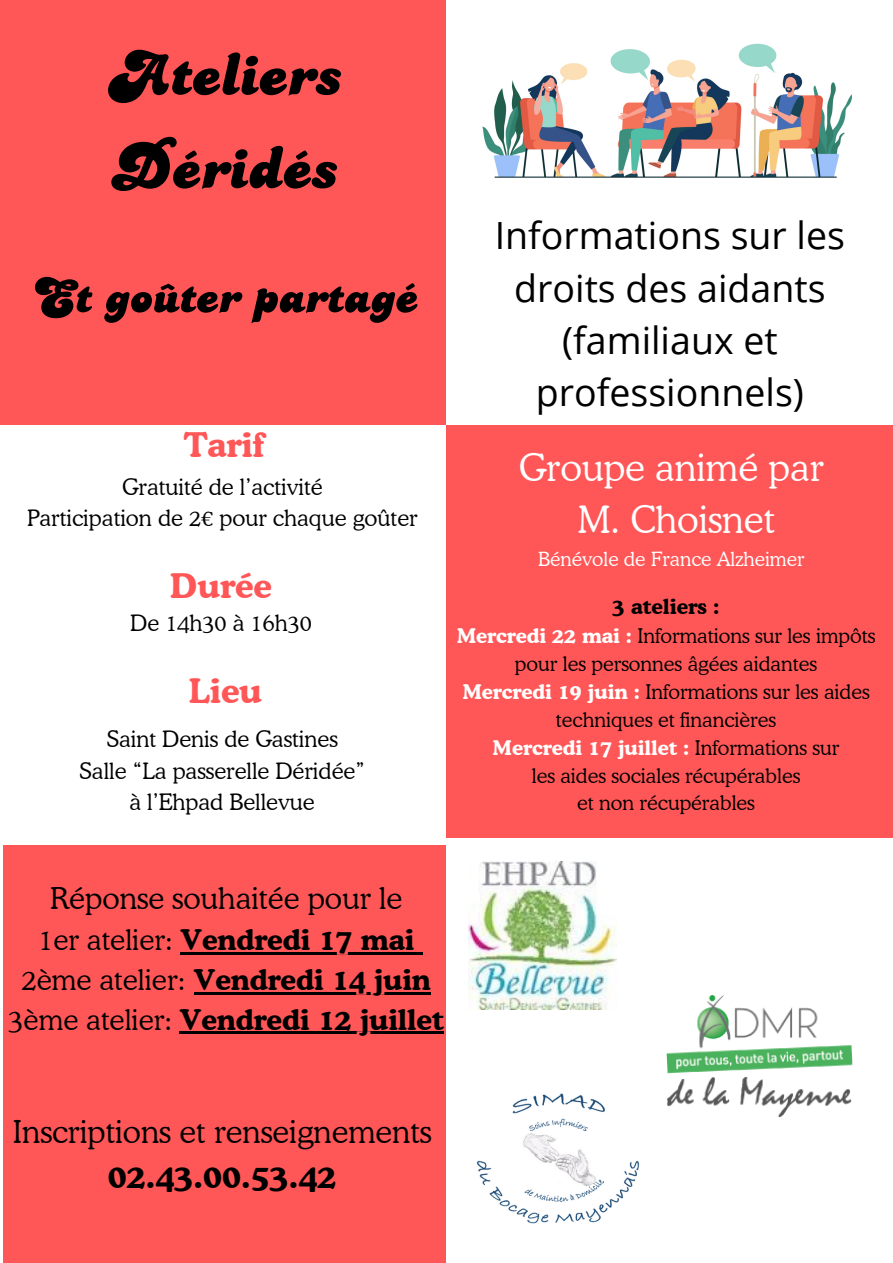
<style>
.page{position:relative;width:893px;height:1263px;background:#fff}
.page>*{position:absolute;margin:0;border:0;box-sizing:border-box;transform-origin:0 0}
.t1{font:66.75px/93.4px "Candice Com";color:#000}
.t2{font:51.75px "Candice Com";color:#000}
.t3{font:37.5px/52.3px "Open Sans";color:#000;text-align:center}
.t4{font:300 37.5px "Cooper BT";color:#fff}
.t5{font:700 33.75px "Cooper BT";color:#ff5757}
.t6{font:700 32.17px "Cooper BT";color:#000}
.t7{font:300 31.42px "Cooper BT";color:#000}
.t8{font:300 30px "Cooper BT";color:#000}
.t9{font:700 28.5px/39.9px "Cooper BT";color:#000;text-align:center}
.t10{font:300 22.5px "Cooper BT";color:#000}
.t11{font:700 20.85px "Cooper BT";color:#000}
.t12{font:300 20.17px/27.8px "Cooper BT";color:#000;text-align:center}
.t13{font:700 20.17px "Cooper BT";color:#fff}
.t14{font:300 19.5px "Cooper BT";color:#fff}
.s1{font-weight:700;color:#fff}
.s2{font-weight:300;color:#000}
.s3{font-weight:300}
</style>
<div class="page">
<div style="left:0;top:0;width:446px;height:425px;background:#ff5757"></div>
<div style="left:3px;top:845px;width:446px;height:418px;background:#ff5757"></div>
<div style="left:446px;top:425px;width:447px;height:413px;background:#ff5757"></div>
<div style="left:446px;top:838px;width:447px;height:425px;background:#fff"></div>
<img style="left:468px;top:861px;width:148px;height:148px">
<img style="left:666px;top:995px;width:187px;height:122px">
<img style="left:477px;top:1093px;width:163px;height:131px">
<img style="left:482px;top:43px;width:370px;height:135px">
<hr style="left:181px;top:952px;width:233px;height:2px;background:#000">
<svg style="left:414px;top:952px;width:9px;height:2px"></svg>
<hr style="left:194px;top:991px;width:237px;height:3px;background:#000">
<hr style="left:180px;top:1031px;width:264px;height:3px;background:#000">
<h4 class="t1" style="left:105px;top:34px;width:237px">Ateliers<br>Déridés</h4>
<p class="t2" style="left:29px;top:267px;width:390px">Et goûter partagé</p>
<p class="t5" style="left:184px;top:424px;width:82px">Tarif</p>
<h4 class="t10" style="left:122px;top:473px;width:202px">Gratuité de l’activité</h4>
<p class="t10" style="left:27px;top:505px;width:392px">Participation de 2€ pour chaque goûter</p>
<p class="t5" style="left:170px;top:565px;width:103px">Durée</p>
<p class="t10" style="left:130px;top:609px;width:183px">De 14h30 à 16h30</p>
<p class="t5" style="left:189px;top:669px;width:75px">Lieu</p>
<p class="t10" style="left:106px;top:725px;width:233px">Saint Denis de Gastines</p>
<p class="t10" style="left:79px;top:757px;width:287px">Salle “La passerelle Déridée”</p>
<p class="t10" style="left:129px;top:788px;width:187px">à l’Ehpad Bellevue</p>
<p class="t3" style="left:495px;top:209px;width:352px">Informations sur les droits des aidants (familiaux et professionnels)</p>
<p class="t4" style="left:519px;top:445px;width:306px">Groupe animé par</p>
<p class="t4" style="left:577px;top:497px;width:199px">M. Choisnet</p>
<p class="t14" style="left:538px;top:547px;width:268px">Bénévole de France Alzheimer</p>
<p class="t11" style="left:612px;top:594px;width:108px">3 ateliers :</p>
<p class="t12" style="left:457px;top:622px;width:420px"><span class="s1">Mercredi 22 mai :</span> Informations sur les impôts</p>
<p class="t12" style="left:515px;top:650px;width:304px">pour les personnes âgées aidantes</p>
<h4 class="t12" style="left:462px;top:678px;width:409px"><span class="s1">Mercredi 19 juin :</span> Informations sur les aides techniques et financières</h4>
<p class="t13" style="left:492px;top:735px;width:348px">Mercredi 17 juillet : <span class="s2">Informations sur</span></p>
<p class="t12" style="left:532px;top:761px;width:270px">les aides sociales récupérables</p>
<p class="t12" style="left:577px;top:789px;width:179px">et non récupérables</p>
<h5 class="t8" style="left:50px;top:880px;width:354px">Réponse souhaitée pour le</h5>
<h5 class="t9" style="left:38px;top:919px;width:378px"><span class="s3">1er atelier:</span> Vendredi 17 mai</h5>
<h6 class="t9" style="left:8px;top:959px;width:437px"><span class="s3">2ème atelier:</span> Vendredi 14 juin<br><span class="s3">3ème atelier:</span> Vendredi 12 juillet</h6>
<h3 class="t7" style="left:13px;top:1113px;width:420px">Inscriptions et renseignements</h3>
<h3 class="t6" style="left:108px;top:1157px;width:230px">02.43.00.53.42</h3>
</div>
